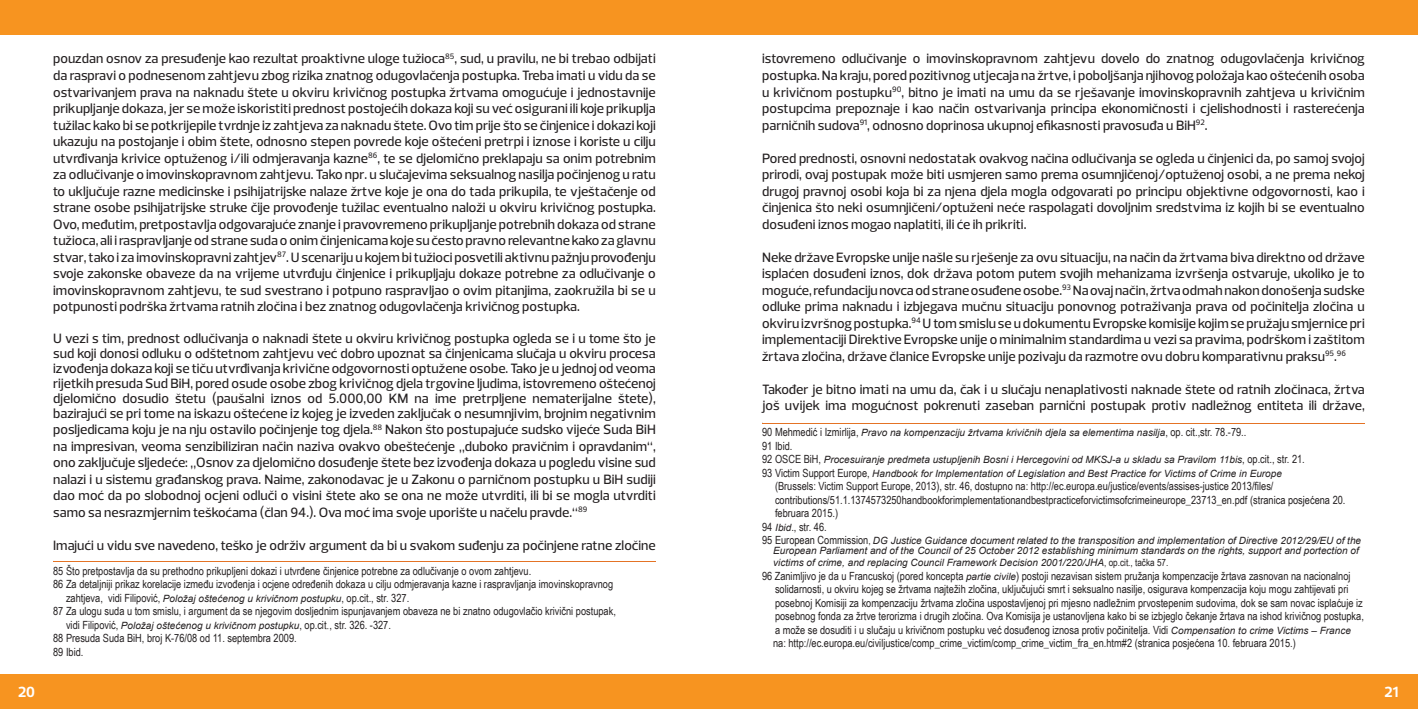
<style>
.page{position:relative;width:1418px;height:709px;background:#fff}
.page>*{position:absolute;margin:0;border:0;box-sizing:border-box;transform-origin:0 0}
.t1{font:700 15px "Prelo";color:#fff}
.t2{font:500 13.75px/16.5px "Prelo";color:#231f20;text-align:justify}
.t3{font:11.25px/13.5px "Arial Narrow";color:#231f20}
.t4{font:italic 10px/13.5px "Arial";color:#231f20}
.s1{font-family:"Arial";font-style:italic;font-size:10px}
.s2{font-family:"Times New Roman"}
.s3{font-family:"Arial Narrow";font-style:normal;font-size:11.25px}
.s4{font-family:"Arial Narrow";font-style:normal}
</style>
<div class="page">
<div style="left:1px;top:674px;width:1416px;height:35px;background:#f79420"></div>
<div style="left:0;top:0;width:1417px;height:35px;background:#f79420"></div>
<hr style="left:762px;top:423px;width:602px;height:1px;background:#e47325">
<hr style="left:53px;top:561px;width:603px;height:1px;background:#e47325">
<p class="t2" style="left:53px;top:51px;width:604px">pouzdan osnov za presuđenje kao rezultat proaktivne uloge tužioca<sup>85</sup>, sud, u pravilu, ne bi trebao odbijati da raspravi o podnesenom zahtjevu zbog rizika znatnog odugovlačenja postupka. Treba imati u vidu da se ostvarivanjem prava na naknadu štete u okviru krivičnog postupka žrtvama omogućuje i jednostavnije prikupljanje dokaza, jer se može iskoristiti prednost postojećih dokaza koji su već osigurani ili koje prikuplja tužilac kako bi se potkrijepile tvrdnje iz zahtjeva za naknadu štete. Ovo tim prije što se činjenice i dokazi koji ukazuju na postojanje i obim štete, odnosno stepen povrede koje oštećeni pretrpi i iznose i koriste u cilju utvrđivanja krivice optuženog i/ili odmjeravanja kazne<sup>86</sup>, te se djelomično preklapaju sa onim potrebnim za odlučivanje o imovinskopravnom zahtjevu. Tako npr. u slučajevima seksualnog nasilja počinjenog u ratu to uključuje razne medicinske i psihijatrijske nalaze žrtve koje je ona do tada prikupila, te vještačenje od strane osobe psihijatrijske struke čije provođenje tužilac eventualno naloži u okviru krivičnog postupka.<br>Ovo, međutim, pretpostavlja odgovarajuće znanje i pravovremeno prikupljanje potrebnih dokaza od strane tužioca, ali i raspravljanje od strane suda o onim činjenicama koje su često pravno relevantne kako za glavnu stvar, tako i za imovinskopravni zahtjev<sup>87</sup>. U scenariju u kojem bi tužioci posvetili aktivnu pažnju provođenju svoje zakonske obaveze da na vrijeme utvrđuju činjenice i prikupljaju dokaze potrebne za odlučivanje o imovinskopravnom zahtjevu, te sud svestrano i potpuno raspravljao o ovim pitanjima, zaokružila bi se u potpunosti podrška žrtvama ratnih zločina i bez znatnog odugovlačenja krivičnog postupka.</p>
<p class="t2" style="left:53px;top:330px;width:604px;line-height:15px">U vezi s tim, prednost odlučivanja o naknadi štete u okviru krivičnog postupka ogleda se i u tome što je sud koji donosi odluku o odštetnom zahtjevu već dobro upoznat sa činjenicama slučaja u okviru procesa izvođenja dokaza koji se tiču utvrđivanja krivične odgovornosti optužene osobe. Tako je u jednoj od veoma rijetkih presuda Sud BiH, pored osude osobe zbog krivičnog djela trgovine ljudima, istovremeno oštećenoj djelomično dosudio štetu (paušalni iznos od 5.000,00 KM na ime pretrpljene nematerijalne štete), bazirajući se pri tome na iskazu oštećene iz kojeg je izveden zaključak o nesumnjivim, brojnim negativnim</p>
<p class="t2" style="left:53px;top:421px;width:604px">posljedicama koju je na nju ostavilo počinjenje tog djela.<sup>88</sup> Nakon što postupajuće sudsko vijeće Suda BiH na impresivan, veoma senzibiliziran način naziva ovakvo obeštećenje „duboko pravičnim i opravdanim“, ono zaključuje sljedeće: „Osnov za djelomično dosuđenje štete bez izvođenja dokaza u pogledu visine sud nalazi i u sistemu građanskog prava. Naime, zakonodavac je u Zakonu o parničnom postupku u BiH sudiji dao moć da po slobodnoj ocjeni odluči o visini štete ako se ona ne može utvrditi, ili bi se mogla utvrditi samo sa nesrazmjernim teškoćama (član 94.). Ova moć ima svoje uporište u načelu pravde.“<sup>89</sup></p>
<p class="t2" style="left:53px;top:537px;width:604px">Imajući u vidu sve navedeno, teško je održiv argument da bi u svakom suđenju za počinjene ratne zločine</p>
<p class="t3" style="left:53px;top:563px;width:479px">85 Što pretpostavlja da su prethodno prikupljeni dokazi i utvrđene činjenice potrebne za odlučivanje o ovom zahtjevu.</p>
<p class="t3" style="left:53px;top:577px;width:561px">86 Za detaljniji prikaz korelacije između izvođenja i ocjene određenih dokaza u cilju odmjeravanja kazne i raspravljanja imovinskopravnog</p>
<p class="t3" style="left:66px;top:590px;width:345px">zahtjeva, vidi Filipović, <span class="s1">Položaj oštećenog u krivičnom postupku</span>, op.cit., str. 327.</p>
<p class="t3" style="left:53px;top:604px;width:564px">87 Za ulogu suda u tom smislu, i argument da se njegovim dosljednim ispunjavanjem obaveza ne bi znatno odugovlačio krivični postupak,</p>
<p class="t3" style="left:66px;top:617px;width:326px">vidi Filipović, <span class="s1">Položaj oštećenog u krivičnom postupku</span>, op.cit<span class="s2">.</span>, str. 326. -327.</p>
<p class="t3" style="left:53px;top:631px;width:245px">88 Presuda Suda BiH, broj K-76/08 od 11. septembra 2009.</p>
<p class="t3" style="left:53px;top:644px;width:32px">89 Ibid.</p>
<p class="t2" style="left:762px;top:51px;width:604px">istovremeno odlučivanje o imovinskopravnom zahtjevu dovelo do znatnog odugovlačenja krivičnog postupka. Na kraju, pored pozitivnog utjecaja na žrtve, i poboljšanja njihovog položaja kao oštećenih osoba u krivičnom postupku<sup>90</sup>, bitno je imati na umu da se rješavanje imovinskopravnih zahtjeva u krivičnim postupcima prepoznaje i kao način ostvarivanja principa ekonomičnosti i cjelishodnosti i rasterećenja parničnih sudova<sup>91</sup>, odnosno doprinosa ukupnoj efikasnosti pravosuđa u BiH<sup>92</sup>.</p>
<p class="t2" style="left:762px;top:150px;width:604px">Pored prednosti, osnovni nedostatak ovakvog načina odlučivanja se ogleda u činjenici da, po samoj svojoj prirodi, ovaj postupak može biti usmjeren samo prema osumnjičenoj/optuženoj osobi, a ne prema nekoj drugoj pravnoj osobi koja bi za njena djela mogla odgovarati po principu objektivne odgovornosti, kao i činjenica što neki osumnjičeni/optuženi neće raspolagati dovoljnim sredstvima iz kojih bi se eventualno dosuđeni iznos mogao naplatiti, ili će ih prikriti.</p>
<p class="t2" style="left:762px;top:249px;width:604px">Neke države Evropske unije našle su rješenje za ovu situaciju, na način da žrtvama biva direktno od države isplaćen dosuđeni iznos, dok država potom putem svojih mehanizama izvršenja ostvaruje, ukoliko je to moguće, refundaciju novca od strane osuđene osobe.<sup>93</sup> Na ovaj način, žrtva odmah nakon donošenja sudske odluke prima naknadu i izbjegava mučnu situaciju ponovnog potraživanja prava od počinitelja zločina u okviru izvršnog postupka.<sup>94</sup> U tom smislu se u dokumentu Evropske komisije kojim se pružaju smjernice pri implementaciji Direktive Evropske unije o minimalnim standardima u vezi sa pravima, podrškom i zaštitom žrtava zločina, države članice Evropske unije pozivaju da razmotre ovu dobru komparativnu praksu<sup>95</sup>.<sup>96</sup></p>
<p class="t2" style="left:762px;top:381px;width:604px">Također je bitno imati na umu da, čak i u slučaju nenaplativosti naknade štete od ratnih zločinaca, žrtva još uvijek ima mogućnost pokrenuti zaseban parnični postupak protiv nadležnog entiteta ili države,</p>
<p class="t4" style="left:762px;top:426px;width:486px"><span class="s3">90 Mehmedić i Izmirlija,</span> Pravo na kompenzaciju žrtvama krivičnih djela sa elementima nasilja<span class="s3">, op. cit.,str. 78.-79..</span></p>
<p class="t3" style="left:762px;top:438px;width:32px">91 Ibid.</p>
<p class="t4" style="left:762px;top:453px;width:544px"><span class="s3">92 OSCE BiH,</span> Procesuiranje predmeta ustupljenih Bosni i Hercegovini od MKSJ-a u skladu sa Pravilom 11bis<span class="s3">, op.cit., str. 21.<br>93 Victim Support Europe,</span> Handbook for Implementation of Legislation and Best Practice for Victims of Crime in Europe</p>
<p class="t3" style="left:775px;top:479px;width:500px">(Brussels: Victim Support Europe, 2013), str. 46, dostupno na: http://ec.europa.eu/justice/events/assises-justice 2013/files/</p>
<p class="t3" style="left:775px;top:492px;width:572px">contributions/51.1.1374573250handbookforimplementationandbestpracticeforvictimsofcrimeineurope_23713_en.pdf (stranica posjećena 20.</p>
<p class="t3" style="left:775px;top:506px;width:65px">februara 2015.)</p>
<p class="t3" style="left:762px;top:519px;width:66px">94 <span class="s1">Ibid</span>., str. 46.</p>
<p class="t4" style="left:762px;top:536px;width:600px;line-height:10px;text-align:right"><span class="s3">95 European Commission</span><span class="s4">,</span> DG Justice Guidance document related to the transposition and implementation of Directive 2012/29/EU of the<br>European Parliament and of the Council of 25 October 2012 establishing minimum standards on the rights, support and portection of</p>
<p class="t4" style="left:773px;top:556px;width:396px">victims of crime, and replacing Council Framework Decision 2001/220/JHA<span class="s4">, op.cit., tačka 57.</span></p>
<p class="t3" style="left:773px;top:568px;width:592px;text-indent:-11px">96 Zanimljivo je da u Francuskoj (pored koncepta <span class="s1">partie civile</span>) postoji nezavisan sistem pružanja kompenzacije žrtava zasnovan na nacionalnoj solidarnosti, u okviru kojeg se žrtvama najtežih zločina, uključujući smrt i seksualno nasilje, osigurava kompenzacija koju mogu zahtijevati pri posebnoj Komisiji za kompenzaciju žrtvama zločina uspostavljenoj pri mjesno nadležnim prvostepenim sudovima, dok se sam novac isplaćuje iz posebnog fonda za žrtve terorizma i drugih zločina. Ova Komisija je ustanovljena kako bi se izbjeglo čekanje žrtava na ishod krivičnog postupka, a može se dosuditi i u slučaju u krivičnom postupku već dosuđenog iznosa protiv počinitelja. Vidi <span class="s1">Compensation to crime Victims – France </span>na: http://ec.europa.eu/civiljustice/comp_crime_victim/comp_crime_victim_fra_en.htm#2 (stranica posjećena 10. februara 2015.)</p>
<p class="t1" style="left:18px;top:683px;width:19px">20</p>
<p class="t1" style="left:1384px;top:683px;width:15px">21</p>
</div>
